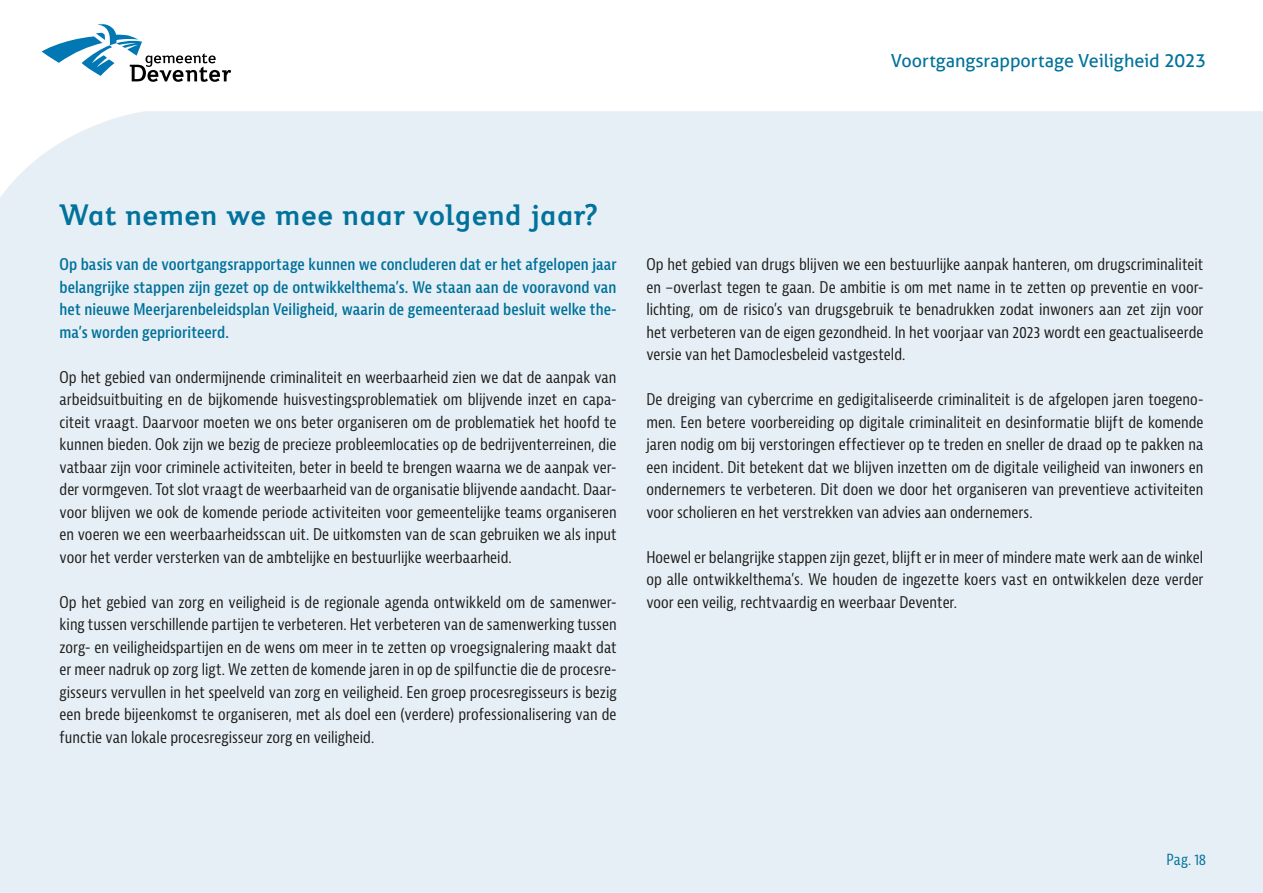
<style>
.page{position:relative;width:1263px;height:893px;background:#e7eff6}
.page>*{position:absolute;margin:0;border:0;box-sizing:border-box;transform-origin:0 0}
.t1{font:700 33px "Jeunesse Std";color:#00729b}
.t2{font:18px "Aller";letter-spacing:-.005em;color:#00729b}
.t3{font:condensed 15.75px/22.5px "Bernina Sans";color:#1d1d1b;text-align:justify}
.t4{font:600 condensed 15.75px/22.5px "Bernina Sans";color:#00729b;text-align:justify}
.t5{font:condensed 15px "Bernina Sans";color:#00729b}
</style>
<div class="page">
<svg style="left:0;top:0;width:1263px;height:197px;fill:#fff"></svg>
<svg style="left:42px;top:24px;width:189px;height:58px;background:#c8d8e0"></svg>
<p class="t2" style="left:891px;top:50px;width:317px">Voortgangsrapportage Veiligheid 2023</p>
<h1 class="t1" style="left:60px;top:196px;width:540px">Wat nemen we mee naar volgend jaar?</h1>
<p class="t4" style="left:60px;top:253px;width:559px">Op basis van de voortgangsrapportage kunnen we concluderen dat er het afgelopen jaar belangrijke stappen zijn gezet op de ontwikkelthema’s. We staan aan de vooravond van het nieuwe Meerjarenbeleidsplan Veiligheid, waarin de gemeenteraad besluit welke the&shy;ma’s worden geprioriteerd.</p>
<p class="t3" style="left:60px;top:366px;width:559px">Op het gebied van ondermijnende criminaliteit en weerbaarheid zien we dat de aanpak van arbeidsuitbuiting en de bijkomende huisvestingsproblematiek om blijvende inzet en capa&shy;citeit vraagt. Daarvoor moeten we ons beter organiseren om de problematiek het hoofd te kunnen bieden. Ook zijn we bezig de precieze probleemlocaties op de bedrijventerreinen, die vatbaar zijn voor criminele activiteiten, beter in beeld te brengen waarna we de aanpak ver&shy;der vormgeven. Tot slot vraagt de weerbaarheid van de organisatie blijvende aandacht. Daar&shy;voor blijven we ook de komende periode activiteiten voor gemeentelijke teams organiseren en voeren we een weerbaarheidsscan uit. De uitkomsten van de scan gebruiken we als input voor het verder versterken van de ambtelijke en bestuurlijke weerbaarheid.</p>
<p class="t3" style="left:60px;top:591px;width:559px">Op het gebied van zorg en veiligheid is de regionale agenda ontwikkeld om de samenwer&shy;king tussen verschillende partijen te verbeteren. Het verbeteren van de samenwerking tussen zorg- en veiligheidspartijen en de wens om meer in te zetten op vroegsignalering maakt dat er meer nadruk op zorg ligt. We zetten de komende jaren in op de spilfunctie die de procesre&shy;gisseurs vervullen in het speelveld van zorg en veiligheid. Een groep procesregisseurs is bezig een brede bijeenkomst te organiseren, met als doel een (verdere) professionalisering van de functie van lokale procesregisseur zorg en veiligheid.</p>
<p class="t3" style="left:646px;top:254px;width:559px">Op het gebied van drugs blijven we een bestuurlijke aanpak hanteren, om drugscriminaliteit en –overlast tegen te gaan. De ambitie is om met name in te zetten op preventie en voor&shy;lichting, om de risico’s van drugsgebruik te benadrukken zodat inwoners aan zet zijn voor het verbeteren van de eigen gezondheid. In het voorjaar van 2023 wordt een geactualiseerde versie van het Damoclesbeleid vastgesteld.</p>
<p class="t3" style="left:646px;top:389px;width:559px">De dreiging van cybercrime en gedigitaliseerde criminaliteit is de afgelopen jaren toegeno&shy;men. Een betere voorbereiding op digitale criminaliteit en desinformatie blijft de komende jaren nodig om bij verstoringen effectiever op te treden en sneller de draad op te pakken na een incident. Dit betekent dat we blijven inzetten om de digitale veiligheid van inwoners en ondernemers te verbeteren. Dit doen we door het organiseren van preventieve activiteiten voor scholieren en het verstrekken van advies aan ondernemers.</p>
<p class="t3" style="left:646px;top:546px;width:559px">Hoewel er belangrijke stappen zijn gezet, blijft er in meer of mindere mate werk aan de winkel op alle ontwikkelthema’s. We houden de ingezette koers vast en ontwikkelen deze verder voor een veilig, rechtvaardig en weerbaar Deventer.</p>
<p class="t5" style="left:1166px;top:850px;width:41px">Pag. 18</p>
</div>
